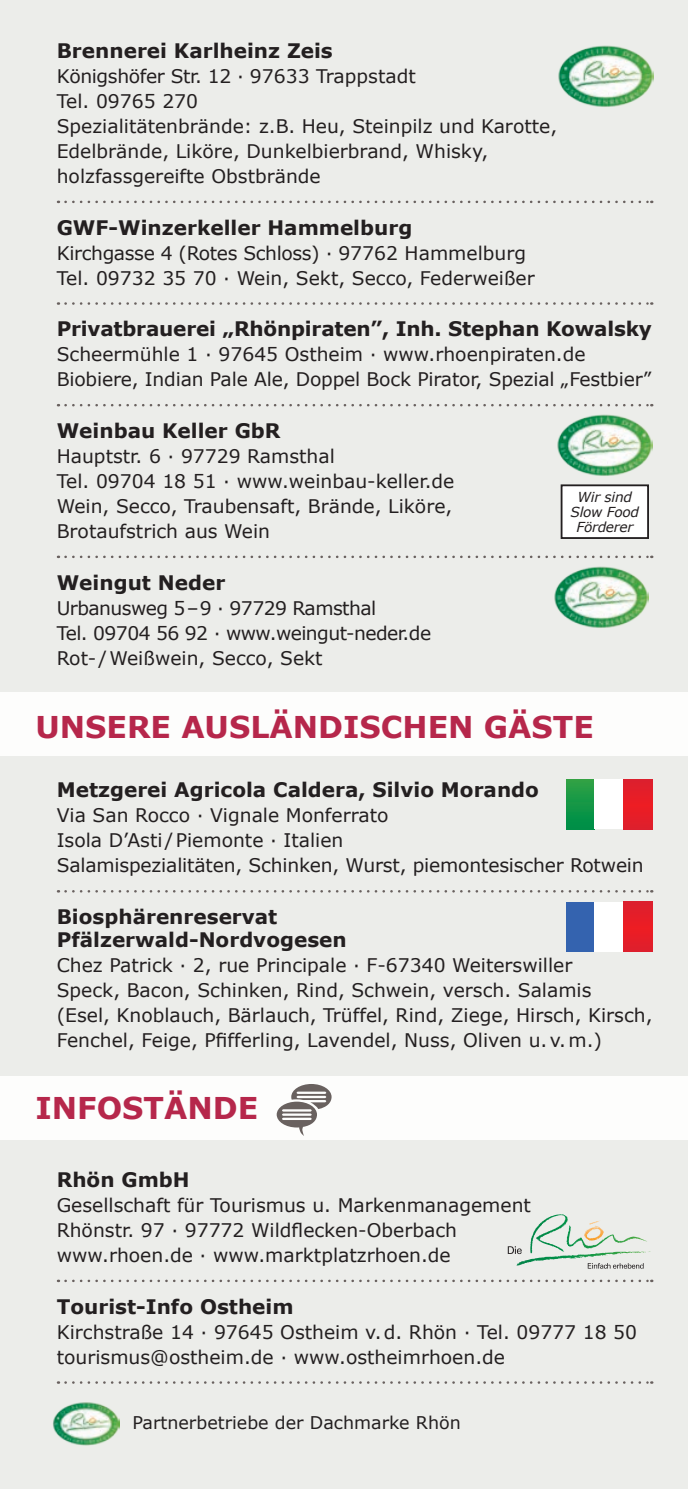
<style>
.page{position:relative;width:688px;height:1489px;background:#fff}
.page>*{position:absolute;margin:0;border:0;box-sizing:border-box;transform-origin:0 0}
.t1{font:700 30px "Verdana";color:#b6274b}
.t2{font:700 20px/23.2px "Verdana";color:#231f20}
.t3{font:18.75px/25px "Verdana";color:#231f20}
.t4{font:18.75px/25px "Verdana";letter-spacing:-.03em;color:#231f20}
.t5{font:17.5px "Verdana";color:#231f20}
.t6{font:italic 13.75px/14.8px "Verdana";letter-spacing:-.02em;color:#231f20;text-align:center}
</style>
<div class="page">
<div style="left:0;top:0;width:687px;height:1488px;background:#ecedea"></div>
<div style="left:1px;top:692px;width:686px;height:64px;background:#fff"></div>
<div style="left:1px;top:1076px;width:686px;height:64px;background:#fff"></div>
<svg style="left:276px;top:1084px;width:55px;height:51px"></svg>
<hr style="left:0;top:30px;width:1px;height:92px;background:#fff">
<svg style="left:65px;top:201px;width:587px;height:2px"></svg>
<svg style="left:65px;top:302px;width:587px;height:3px"></svg>
<svg style="left:65px;top:404px;width:587px;height:2px"></svg>
<svg style="left:65px;top:555px;width:587px;height:3px"></svg>
<svg style="left:65px;top:890px;width:587px;height:2px"></svg>
<svg style="left:65px;top:1279px;width:587px;height:2px"></svg>
<svg style="left:65px;top:1381px;width:587px;height:2px"></svg>
<svg style="left:587px;top:1263px;width:56px;height:5px"></svg>
<svg style="left:507px;top:1246px;width:14px;height:7px"></svg>
<svg style="left:585px;top:1220px;width:15px;height:13px"></svg>
<svg style="left:530px;top:1214px;width:30px;height:34px"></svg>
<img style="left:53px;top:1402px;width:67px;height:43px">
<div style="left:561px;top:485px;width:87px;height:53px;background:#fff"></div>
<div style="left:560px;top:484px;width:88px;height:55px;border:2px solid #231f20"></div>
<img style="left:557px;top:414px;width:95px;height:62px">
<img style="left:554px;top:566px;width:94px;height:62px">
<div style="left:566px;top:901px;width:28px;height:50px;background:#3463af"></div>
<div style="left:594px;top:901px;width:29px;height:50px;background:#fff"></div>
<div style="left:623px;top:901px;width:29px;height:50px;background:#e51e28"></div>
<div style="left:566px;top:779px;width:28px;height:50px;background:linear-gradient(to bottom,#30a245,#008e47)"></div>
<div style="left:594px;top:779px;width:29px;height:50px;background:#fff"></div>
<div style="left:623px;top:779px;width:29px;height:50px;background:#e51e28"></div>
<img style="left:558px;top:45px;width:95px;height:62px">
<p class="t2" style="left:57px;top:39px;width:277px">Brennerei Karlheinz Zeis</p>
<p class="t3" style="left:57px;top:64px;width:502px">Königshöfer Str. 12 · 97633 Trappstadt<br>Tel. 09765 270<br>Spezialitätenbrände: z.B. Heu, Steinpilz und Karotte, Edelbrände, Liköre, Dunkelbierbrand, Whisky, holzfassgereifte Obstbrände</p>
<p class="t2" style="left:57px;top:216px;width:357px">GWF-Winzerkeller Hammelburg</p>
<p class="t3" style="left:57px;top:240px;width:479px">Kirchgasse 4 (Rotes Schloss) · 97762 Hammelburg<br>Tel. 09732 35 70 · Wein, Sekt, Secco, Federweißer</p>
<p class="t2" style="left:57px;top:317px;width:596px">Privatbrauerei „Rhönpiraten”, Inh. Stephan Kowalsky</p>
<p class="t3" style="left:57px;top:342px;width:596px">Scheermühle 1 · 97645 Ostheim · www.rhoenpiraten.de<br>Biobiere, Indian Pale Ale, Doppel Bock Pirator, Spezial „Festbier”</p>
<p class="t2" style="left:57px;top:419px;width:225px">Weinbau Keller GbR</p>
<p class="t3" style="left:57px;top:444px;width:399px">Hauptstr. 6 · 97729 Ramsthal<br>Tel. 09704 18 51 · www.weinbau-keller.de Wein, Secco, Traubensaft, Brände, Liköre, Brotaufstrich aus Wein</p>
<p class="t2" style="left:57px;top:570px;width:170px">Weingut Neder</p>
<p class="t4" style="left:57px;top:595px;width:376px">Urbanusweg 5–9 · 97729 Ramsthal<br>Tel. 09704 56 92 · www.weingut-neder.de<br>Rot- /Weißwein, Secco, Sekt</p>
<p class="t6" style="left:570px;top:490px;width:70px">Wir sind<br>Slow Food<br>Förderer</p>
<h1 class="t1" style="left:35px;top:707px;width:559px">UNSERE AUSLÄNDISCHEN GÄSTE</h1>
<p class="t2" style="left:57px;top:778px;width:483px">Metzgerei Agricola Caldera, Silvio Morando</p>
<p class="t3" style="left:57px;top:803px;width:588px">Via San Rocco · Vignale Monferrato<br>Isola D’Asti /Piemonte · Italien<br>Salamispezialitäten, Schinken, Wurst, piemontesischer Rotwein</p>
<p class="t2" style="left:57px;top:905px;width:291px">Biosphärenreservat<br>Pfälzerwald-Nordvogesen</p>
<p class="t3" style="left:57px;top:953px;width:597px">Chez Patrick · 2, rue Principale · F-67340 Weiterswiller<br>Speck, Bacon, Schinken, Rind, Schwein, versch. Salamis<br>(Esel, Knoblauch, Bärlauch, Trüffel, Rind, Ziege, Hirsch, Kirsch, Fenchel, Feige, Pfifferling, Lavendel, Nuss, Oliven u.v.m.)</p>
<h1 class="t1" style="left:35px;top:1088px;width:224px">INFOSTÄNDE</h1>
<p class="t2" style="left:57px;top:1168px;width:134px">Rhön GmbH</p>
<p class="t3" style="left:57px;top:1192px;width:475px">Gesellschaft für Tourismus u. Markenmanagement<br>Rhönstr. 97 · 97772 Wildflecken-Oberbach www.rhoen.de · www.marktplatzrhoen.de</p>
<p class="t2" style="left:57px;top:1294px;width:238px">Tourist-Info Ostheim</p>
<p class="t3" style="left:57px;top:1319px;width:581px">Kirchstraße 14 · 97645 Ostheim v.d. Rhön · Tel. 09777 18 50 tourismus@ostheim.de · www.ostheimrhoen.de</p>
<p class="t5" style="left:132px;top:1411px;width:330px">Partnerbetriebe der Dachmarke Rhön</p>
</div>
